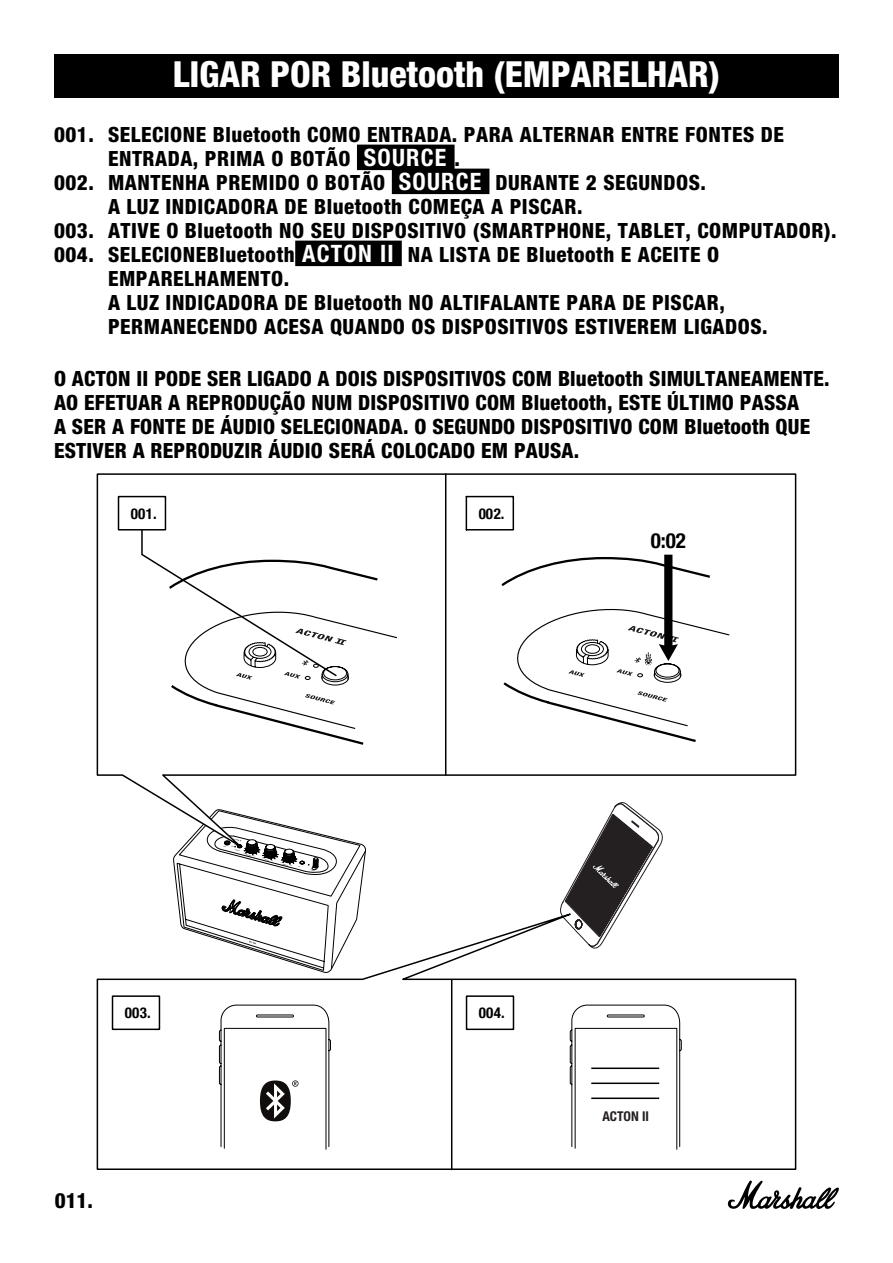
<style>
.page{position:relative;width:893px;height:1263px;background:#fff}
.page>*{position:absolute;margin:0;border:0;box-sizing:border-box;transform-origin:0 0}
.t1{font:800 condensed 36px "Helvetica Neue LT Pro";color:#fff}
.t2{font:800 condensed 21px/24px "Helvetica Neue LT Pro";letter-spacing:.025em;color:#000}
.t3{font:800 condensed 21px "Helvetica Neue LT Std";color:#000}
.t4{font:700 condensed 21px "Helvetica Neue";color:#000}
.t5{font:700 condensed 15px "Helvetica Neue";letter-spacing:.02em;color:#000}
.t6{font:700 condensed 13.5px "Helvetica Neue LT Std";color:#241f21}
.s1{font-family:"Helvetica Neue LT Std"}
.s2{font-weight:700;font-size:24px;color:#fff}
</style>
<div class="page">
<svg style="left:727px;top:1180px;width:112px;height:29px"></svg>
<div style="left:54px;top:54px;width:785px;height:44px;background:#000"></div>
<div style="left:357px;top:145px;width:98px;height:25px;background:#000"></div>
<div style="left:392px;top:169px;width:97px;height:25px;background:#000"></div>
<div style="left:295px;top:241px;width:107px;height:25px;background:#000"></div>
<svg style="left:173px;top:855px;width:193px;height:44px"></svg>
<svg style="left:564px;top:855px;width:91px;height:44px"></svg>
<svg style="left:96px;top:899px;width:701px;height:272px"></svg>
<svg style="left:219px;top:1004px;width:112px;height:146px"></svg>
<div style="left:112px;top:995px;width:48px;height:35px;border:2px solid #000"></div>
<div style="left:466px;top:995px;width:48px;height:35px;border:2px solid #000"></div>
<hr style="left:451px;top:979px;width:1px;height:190px;background:#000">
<svg style="left:569px;top:1004px;width:113px;height:146px"></svg>
<hr style="left:591px;top:1067px;width:68px;height:2px;background:#000">
<hr style="left:591px;top:1082px;width:68px;height:2px;background:#000">
<hr style="left:591px;top:1097px;width:68px;height:2px;background:#000">
<svg style="left:96px;top:473px;width:701px;height:382px"></svg>
<svg style="left:465px;top:495px;width:50px;height:36px"></svg>
<hr style="left:445px;top:474px;width:1px;height:301px;background:#000">
<svg style="left:140px;top:528px;width:258px;height:218px"></svg>
<svg style="left:499px;top:555px;width:232px;height:189px"></svg>
<h1 class="t1" style="left:173px;top:52px;width:549px">LIGAR POR Bluetooth (EMPARELHAR)</h1>
<p class="t2" style="left:54px;top:122px;width:731px"><span class="s1">001.</span> SELECIONE Bluetooth COMO ENTRADA. PARA ALTERNAR ENTRE FONTES DE</p>
<p class="t2" style="left:108px;top:146px;width:354px">ENTRADA, PRIMA O BOTÃO <span class="s2">SOURCE</span> .</p>
<p class="t2" style="left:54px;top:170px;width:653px"><span class="s1">002.</span> MANTENHA PREMIDO O BOTÃO <span class="s2">SOURCE</span> DURANTE 2 SEGUNDOS.</p>
<p class="t2" style="left:108px;top:194px;width:476px">A LUZ INDICADORA DE Bluetooth COMEÇA A PISCAR.</p>
<p class="t2" style="left:54px;top:218px;width:784px"><span class="s1">003.</span> ATIVE O Bluetooth NO SEU DISPOSITIVO (SMARTPHONE, TABLET, COMPUTADOR).</p>
<p class="t2" style="left:54px;top:242px;width:667px"><span class="s1">004.</span> SELECIONEBluetooth <span class="s2">ACTON II</span> NA LISTA DE Bluetooth E ACEITE O</p>
<p class="t2" style="left:108px;top:266px;width:183px">EMPARELHAMENTO.</p>
<p class="t2" style="left:108px;top:290px;width:618px">A LUZ INDICADORA DE Bluetooth NO ALTIFALANTE PARA DE PISCAR,</p>
<p class="t2" style="left:108px;top:314px;width:661px">PERMANECENDO ACESA QUANDO OS DISPOSITIVOS ESTIVEREM LIGADOS.</p>
<p class="t2" style="left:54px;top:366px;width:777px">O ACTON II PODE SER LIGADO A DOIS DISPOSITIVOS COM Bluetooth SIMULTANEAMENTE.<br>AO EFETUAR A REPRODUÇÃO NUM DISPOSITIVO COM Bluetooth, ESTE ÚLTIMO PASSA<br>A SER A FONTE DE ÁUDIO SELECIONADA. O SEGUNDO DISPOSITIVO COM Bluetooth QUE ESTIVER A REPRODUZIR ÁUDIO SERÁ COLOCADO EM PAUSA.</p>
<p class="t5" style="left:131px;top:501px;width:27px">001.</p>
<p class="t5" style="left:479px;top:501px;width:27px">002.</p>
<p class="t4" style="left:651px;top:523px;width:37px">0:02</p>
<p class="t5" style="left:125px;top:1001px;width:27px">003.</p>
<p class="t5" style="left:479px;top:1001px;width:27px">004.</p>
<p class="t3" style="left:55px;top:1187px;width:40px">011.</p>
<p class="t6" style="left:602px;top:1108px;width:48px">ACTON II</p>
</div>
